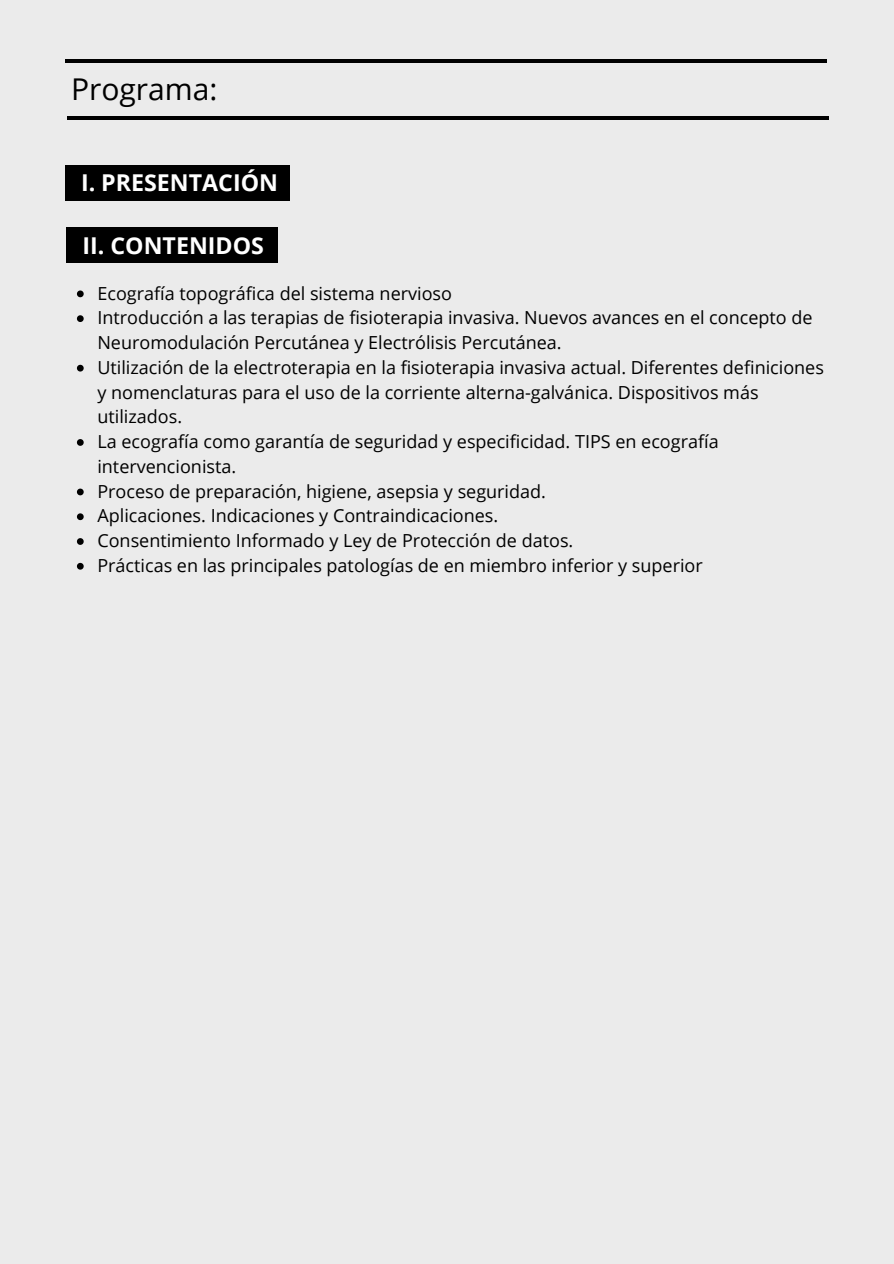
<style>
.page{position:relative;width:894px;height:1264px;background:#fff}
.page>*{position:absolute;margin:0;border:0;box-sizing:border-box;transform-origin:0 0}
.t1{font:30px "Open Sans";color:#000}
.t2{font:700 23.25px "Open Sans";color:#fff}
.t3{font:18px/24.8px "Open Sans";color:#000}
</style>
<div class="page">
<div style="left:0;top:0;width:893px;height:1263px;background:#ebebeb"></div>
<hr style="left:65px;top:59px;width:761px;height:3px;background:#000">
<hr style="left:67px;top:117px;width:761px;height:3px;background:#000">
<div style="left:65px;top:165px;width:225px;height:35px;background:#000"></div>
<svg style="left:77px;top:290px;width:7px;height:7px"></svg>
<svg style="left:77px;top:315px;width:7px;height:7px"></svg>
<svg style="left:77px;top:365px;width:7px;height:6px"></svg>
<svg style="left:77px;top:439px;width:7px;height:7px"></svg>
<svg style="left:77px;top:488px;width:7px;height:7px"></svg>
<svg style="left:77px;top:513px;width:7px;height:7px"></svg>
<svg style="left:77px;top:538px;width:7px;height:7px"></svg>
<svg style="left:77px;top:563px;width:7px;height:6px"></svg>
<div style="left:67px;top:227px;width:211px;height:36px;background:#000"></div>
<h1 class="t1" style="left:71px;top:68px;width:148px">Programa:</h1>
<h2 class="t2" style="left:81px;top:166px;width:198px">I. PRESENTACIÓN</h2>
<p class="t2" style="left:82px;top:229px;width:183px">II. CONTENIDOS</p>
<h2 class="t3" style="left:97px;top:280px;width:356px">Ecografía topográfica del sistema nervioso</h2>
<p class="t3" style="left:97px;top:305px;width:716px">Introducción a las terapias de fisioterapia invasiva. Nuevos avances en el concepto de<br>Neuromodulación Percutánea y Electrólisis Percutánea.</p>
<p class="t3" style="left:97px;top:354px;width:728px">Utilización de la electroterapia en la fisioterapia invasiva actual. Diferentes definiciones y nomenclaturas para el uso de la corriente alterna-galvánica. Dispositivos más utilizados.</p>
<p class="t3" style="left:97px;top:429px;width:622px">La ecografía como garantía de seguridad y especificidad. TIPS en ecografía intervencionista.</p>
<p class="t3" style="left:97px;top:478px;width:450px">Proceso de preparación, higiene, asepsia y seguridad.</p>
<p class="t3" style="left:97px;top:503px;width:402px">Aplicaciones. Indicaciones y Contraindicaciones.</p>
<p class="t3" style="left:97px;top:528px;width:477px">Consentimiento Informado y Ley de Protección de datos.</p>
<p class="t3" style="left:97px;top:552px;width:606px">Prácticas en las principales patologías de en miembro inferior y superior</p>
</div>
